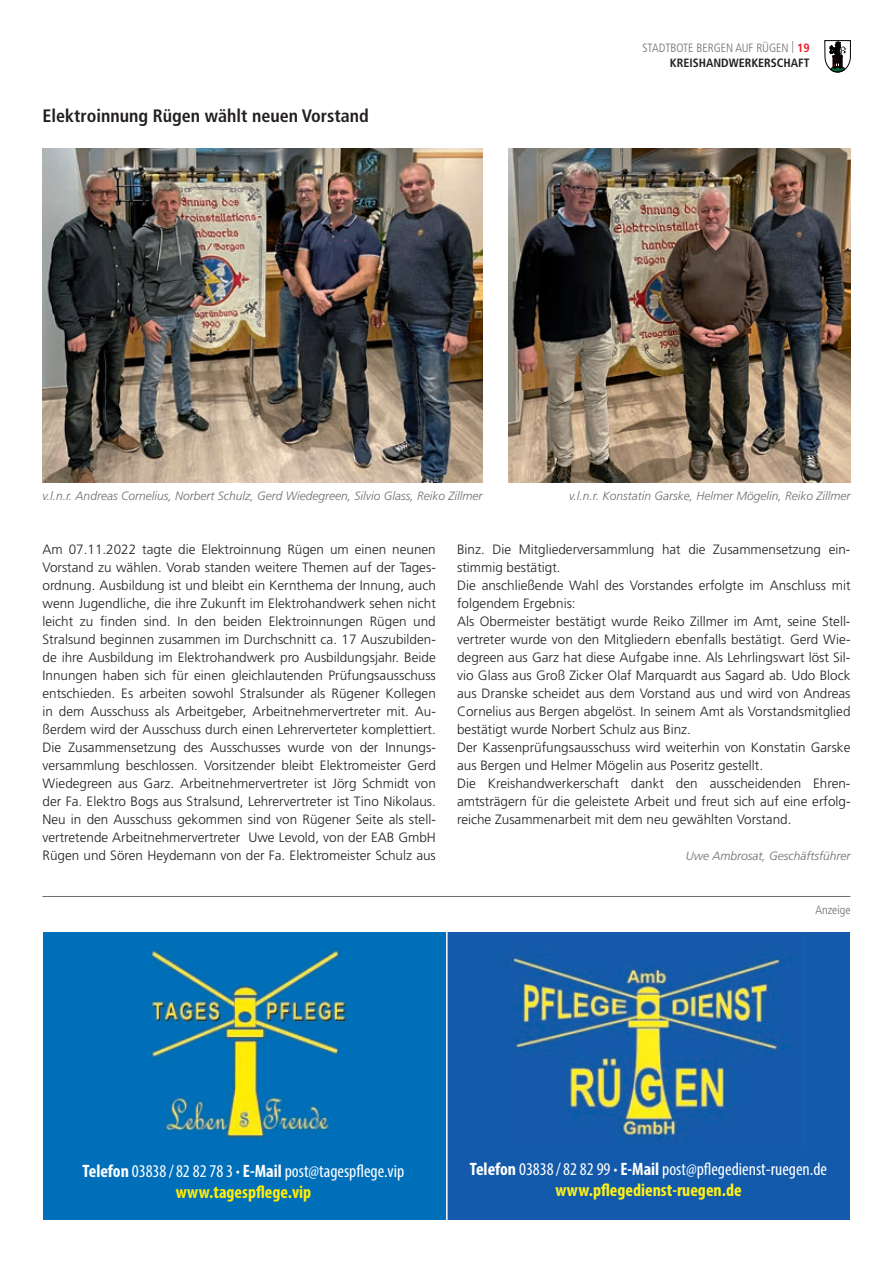
<style>
.page{position:relative;width:893px;height:1263px;background:#fff}
.page>*{position:absolute;margin:0;border:0;box-sizing:border-box;transform-origin:0 0}
.t1{font:condensed 18px/21px "Myriad Pro";color:#fff;text-align:center}
.t2{font:700 condensed 18px "Frutiger LT Std";color:#231f20}
.t3{font:300 13.5px/18px "Frutiger LT Std";color:#231f20;text-align:justify}
.t4{font:italic 300 12px "Frutiger LT Std";color:#6c6d70}
.t5{font:300 condensed 12px/15px "Frutiger LT Std";color:#6c6d70;text-align:right}
.s1{font-weight:700;color:#ee1d23}
.s2{font-weight:700;color:#231f20}
.s3{font-weight:700}
.s4{font-weight:700;color:#ffed03}
.s5{font-weight:700;color:#fef118}
</style>
<div class="page">
<svg style="left:824px;top:40px;width:27px;height:32px"></svg>
<div style="left:43px;top:933px;width:403px;height:287px;background:#006fb9"></div>
<div style="left:446px;top:933px;width:404px;height:287px;background:#135aaa"></div>
<img style="left:150px;top:950px;width:197px;height:189px">
<img style="left:509px;top:951px;width:283px;height:189px">
<hr style="left:446px;top:933px;width:2px;height:287px;background:#fff">
<hr style="left:43px;top:896px;width:807px;height:1px;background:#6c6d70">
<img style="left:43px;top:149px;width:439px;height:333px">
<img style="left:508px;top:149px;width:342px;height:333px">
<h1 class="t2" style="left:43px;top:105px;width:328px">Elektroinnung Rügen wählt neuen Vorstand</h1>
<p class="t5" style="left:642px;top:40px;width:169px">STADTBOTE BERGEN AUF RÜGEN | <span class="s1">19<br></span><span class="s2">KREISHANDWERKERSCHAFT</span></p>
<p class="t4" style="left:43px;top:489px;width:441px">v.l.n.r. Andreas Cornelius, Norbert Schulz, Gerd Wiedegreen, Silvio Glass, Reiko Zillmer</p>
<p class="t4" style="left:569px;top:489px;width:283px">v.l.n.r. Konstatin Garske, Helmer Mögelin, Reiko Zillmer</p>
<p class="t3" style="left:43px;top:541px;width:395px">Am 07.11.2022 tagte die Elektroinnung Rügen um einen neunen Vorstand zu wählen. Vorab standen weitere Themen auf der Tages&shy;ordnung. Ausbildung ist und bleibt ein Kernthema der Innung, auch wenn Jugendliche, die ihre Zukunft im Elektrohandwerk sehen nicht leicht zu finden sind. In den beiden Elektroinnungen Rügen und Stralsund beginnen zusammen im Durchschnitt ca. 17 Auszubilden&shy;de ihre Ausbildung im Elektrohandwerk pro Ausbildungsjahr. Beide Innungen haben sich für einen gleichlautenden Prüfungsausschuss entschieden. Es arbeiten sowohl Stralsunder als Rügener Kollegen in dem Ausschuss als Arbeitgeber, Arbeitnehmervertreter mit. Au&shy;ßerdem wird der Ausschuss durch einen Lehrerverteter komplettiert.<br>Die Zusammensetzung des Ausschusses wurde von der Innungs&shy;versammlung beschlossen. Vorsitzender bleibt Elektromeister Gerd Wiedegreen aus Garz. Arbeitnehmervertreter ist Jörg Schmidt von der Fa. Elektro Bogs aus Stralsund, Lehrervertreter ist Tino Nikolaus.<br>Neu in den Ausschuss gekommen sind von Rügener Seite als stell&shy;vertretende Arbeitnehmervertreter Uwe Levold, von der EAB GmbH Rügen und Sören Heydemann von der Fa. Elektromeister Schulz aus</p>
<p class="t3" style="left:457px;top:541px;width:395px;text-align:left">Binz. Die Mitgliederversammlung hat die Zusammensetzung ein&shy;stimmig bestätigt.<br>Die anschließende Wahl des Vorstandes erfolgte im Anschluss mit folgendem Ergebnis:<br>Als Obermeister bestätigt wurde Reiko Zillmer im Amt, seine Stell&shy;vertreter wurde von den Mitgliedern ebenfalls bestätigt. Gerd Wie&shy;degreen aus Garz hat diese Aufgabe inne. Als Lehrlingswart löst Sil&shy;vio Glass aus Groß Zicker Olaf Marquardt aus Sagard ab. Udo Block aus Dranske scheidet aus dem Vorstand aus und wird von Andreas Cornelius aus Bergen abgelöst. In seinem Amt als Vorstandsmitglied bestätigt wurde Norbert Schulz aus Binz.<br>Der Kassenprüfungsausschuss wird weiterhin von Konstatin Garske aus Bergen und Helmer Mögelin aus Poseritz gestellt.<br>Die Kreishandwerkerschaft dankt den ausscheidenden Ehren&shy;amtsträgern für die geleistete Arbeit und freut sich auf eine erfolg&shy;reiche Zusammenarbeit mit dem neu gewählten Vorstand.</p>
<p class="t4" style="left:686px;top:849px;width:166px">Uwe Ambrosat, Geschäftsführer</p>
<p class="t5" style="left:815px;top:903px;width:36px">Anzeige</p>
<h1 class="t1" style="left:83px;top:1160px;width:323px"><span class="s3">Telefon</span> 03838/82 82 78 3 <span class="s3">· E-Mail</span> post@tagespflege.vip <span class="s4">www.tagespflege.vip</span></h1>
<h1 class="t1" style="left:470px;top:1158px;width:359px"><span class="s3">Telefon</span> 03838/82 82 99 <span class="s3">· E-Mail</span> post@pflegedienst-ruegen.de <span class="s5">www.pflegedienst-ruegen.de</span></h1>
</div>
